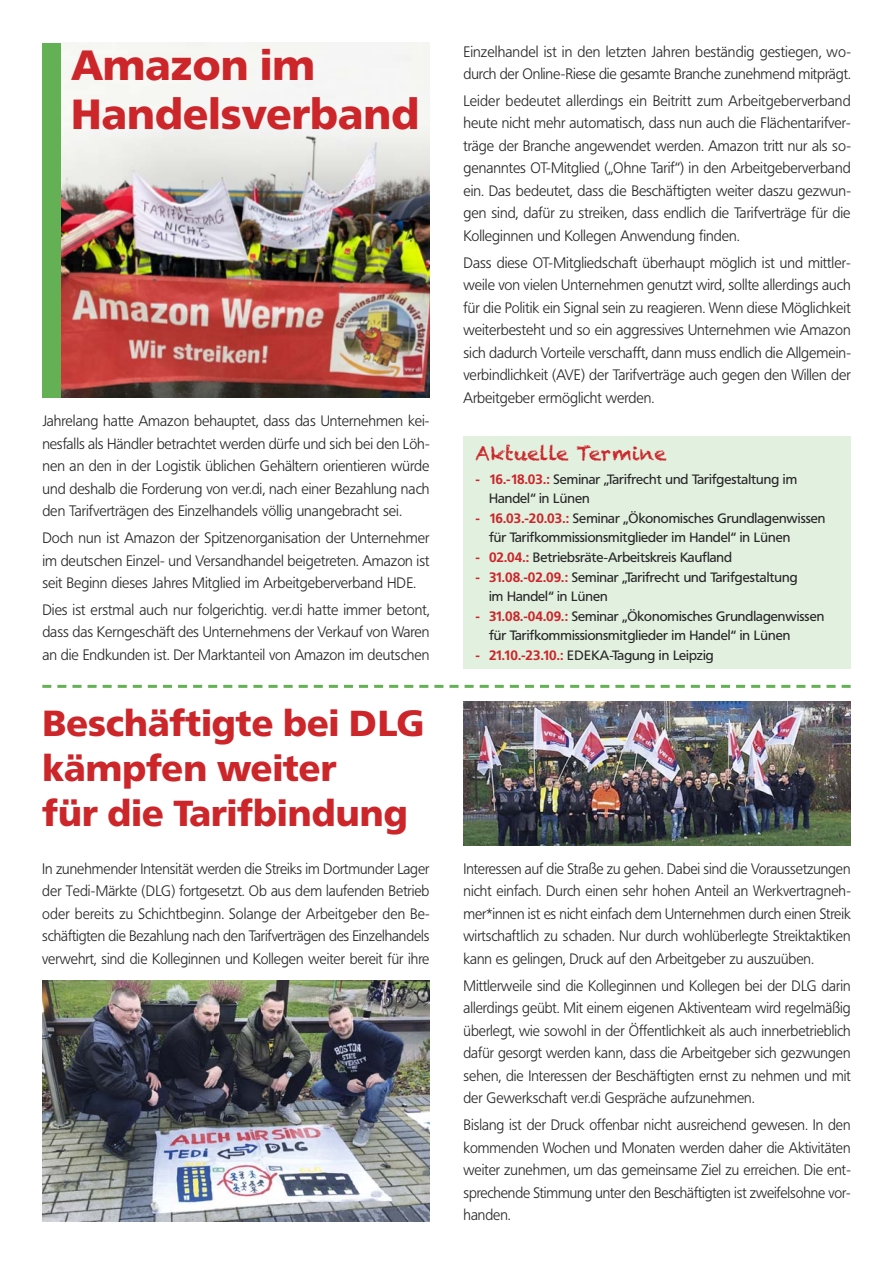
<style>
.page{position:relative;width:893px;height:1263px;background:#fff}
.page>*{position:absolute;margin:0;border:0;box-sizing:border-box;transform-origin:0 0}
.t1{font:900 42px/49.5px "Frutiger BQ";color:#cc262a}
.t2{font:900 36px/45px "Frutiger BQ";color:#cc262a}
.t3{font:19.5px "Chalkduster";color:#cc262a}
.t4{font:300 15px/22.5px "Frutiger BQ";color:#272526;text-align:justify}
.t5{font:300 15px/22.5px "Frutiger BQ";color:#272526;text-align:justify;scale:.96 1}
.t6{font:13.5px/19.6px "Frutiger BQ";color:#272526}
.s1{font-weight:700;color:#cc262a}
</style>
<div class="page">
<div style="left:42px;top:43px;width:19px;height:354px;background:#63b154"></div>
<svg style="left:42px;top:685px;width:808px;height:3px"></svg>
<img style="left:42px;top:980px;width:387px;height:241px">
<img style="left:463px;top:701px;width:387px;height:144px">
<img style="left:61px;top:43px;width:368px;height:354px">
<div style="left:463px;top:436px;width:387px;height:233px;background:#e1f0df"></div>
<h1 class="t1" style="left:71px;top:44px;width:350px">Amazon im<br>Handelsverband</h1>
<p class="t4" style="left:42px;top:411px;width:389px">Jahrelang hatte Amazon behauptet, dass das Unternehmen kei&shy;nesfalls als Händler betrachtet werden dürfe und sich bei den Löh&shy;nen an den in der Logistik üblichen Gehältern orientieren würde und deshalb die Forderung von ver.di, nach einer Bezahlung nach den Tarifverträgen des Einzelhandels völlig unangebracht sei.</p>
<p class="t4" style="left:42px;top:528px;width:388px">Doch nun ist Amazon der Spitzenorganisation der Unternehmer im deutschen Einzel- und Versandhandel beigetreten. Amazon ist seit Beginn dieses Jahres Mitglied im Arbeitgeberverband HDE.</p>
<p class="t4" style="left:42px;top:600px;width:388px">Dies ist erstmal auch nur folgerichtig. ver.di hatte immer betont, dass das Kerngeschäft des Unternehmens der Verkauf von Waren an die Endkunden ist. Der Marktanteil von Amazon im deutschen</p>
<h2 class="t2" style="left:42px;top:704px;width:383px">Beschäftigte bei DLG kämpfen weiter<br>für die Tarifbindung</h2>
<p class="t5" style="left:42px;top:859px;width:405px">In zunehmender Intensität werden die Streiks im Dortmunder Lager der Tedi-Märkte (DLG) fortgesetzt. Ob aus dem laufenden Betrieb oder bereits zu Schichtbeginn. Solange der Arbeitgeber den Be&shy;schäftigten die Bezahlung nach den Tarifverträgen des Einzelhandels verwehrt, sind die Kolleginnen und Kollegen weiter bereit für ihre</p>
<p class="t4" style="left:463px;top:41px;width:389px">Einzelhandel ist in den letzten Jahren beständig gestiegen, wo&shy;durch der Online-Riese die gesamte Branche zunehmend mitprägt.</p>
<p class="t4" style="left:463px;top:91px;width:389px">Leider bedeutet allerdings ein Beitritt zum Arbeitgeberverband heute nicht mehr automatisch, dass nun auch die Flächentarifver&shy;träge der Branche angewendet werden. Amazon tritt nur als so&shy;genanntes OT-Mitglied („Ohne Tarif“) in den Arbeitgeberverband ein. Das bedeutet, dass die Beschäftigten weiter daszu gezwun&shy;gen sind, dafür zu streiken, dass endlich die Tarifverträge für die Kolleginnen und Kollegen Anwendung finden.</p>
<p class="t4" style="left:463px;top:252px;width:389px">Dass diese OT-Mitgliedschaft überhaupt möglich ist und mittler&shy;weile von vielen Unternehmen genutzt wird, sollte allerdings auch für die Politik ein Signal sein zu reagieren. Wenn diese Möglichkeit weiterbesteht und so ein aggressives Unternehmen wie Amazon sich dadurch Vorteile verschafft, dann muss endlich die Allgemein&shy;verbindlichkeit (AVE) der Tarifverträge auch gegen den Willen der Arbeitgeber ermöglicht werden.</p>
<h3 class="t3" style="left:475px;top:443px;width:192px">Aktuelle Termine</h3>
<p class="t6" style="left:489px;top:470px;width:310px;text-indent:-14px"><span class="s1">- 16.-18.03.:</span> Seminar „Tarifrecht und Tarifgestaltung im<br>Handel“ in Lünen</p>
<p class="t6" style="left:489px;top:509px;width:338px;text-indent:-14px"><span class="s1">- 16.03.-20.03.:</span> Seminar „Ökonomisches Grundlagenwissen für Tarifkommissionsmitglieder im Handel“ in Lünen</p>
<p class="t6" style="left:475px;top:549px;width:258px"><span class="s1">- 02.04.:</span> Betriebsräte-Arbeitskreis Kaufland</p>
<p class="t6" style="left:489px;top:568px;width:310px;text-indent:-14px"><span class="s1">- 31.08.-02.09.:</span> Seminar „Tarifrecht und Tarifgestaltung im Handel“ in Lünen</p>
<p class="t6" style="left:489px;top:607px;width:337px;text-indent:-14px"><span class="s1">- 31.08.-04.09.:</span> Seminar „Ökonomisches Grundlagenwissen für Tarifkommissionsmitglieder im Handel“ in Lünen</p>
<p class="t6" style="left:475px;top:647px;width:240px"><span class="s1">- 21.10.-23.10.:</span> EDEKA-Tagung in Leipzig</p>
<p class="t5" style="left:463px;top:859px;width:405px">Interessen auf die Straße zu gehen. Dabei sind die Voraussetzungen nicht einfach. Durch einen sehr hohen Anteil an Werkvertragneh&shy;mer*innen ist es nicht einfach dem Unternehmen durch einen Streik wirtschaftlich zu schaden. Nur durch wohlüberlegte Streiktaktiken kann es gelingen, Druck auf den Arbeitgeber zu auszuüben.</p>
<p class="t5" style="left:463px;top:976px;width:405px">Mittlerweile sind die Kolleginnen und Kollegen bei der DLG darin allerdings geübt. Mit einem eigenen Aktiventeam wird regelmäßig überlegt, wie sowohl in der Öffentlichkeit als auch innerbetrieblich dafür gesorgt werden kann, dass die Arbeitgeber sich gezwungen sehen, die Interessen der Beschäftigten ernst zu nehmen und mit der Gewerkschaft ver.di Gespräche aufzunehmen.</p>
<p class="t5" style="left:463px;top:1115px;width:405px">Bislang ist der Druck offenbar nicht ausreichend gewesen. In den kommenden Wochen und Monaten werden daher die Aktivitäten weiter zunehmen, um das gemeinsame Ziel zu erreichen. Die ent&shy;sprechende Stimmung unter den Beschäftigten ist zweifelsohne vor&shy;handen.</p>
</div>
